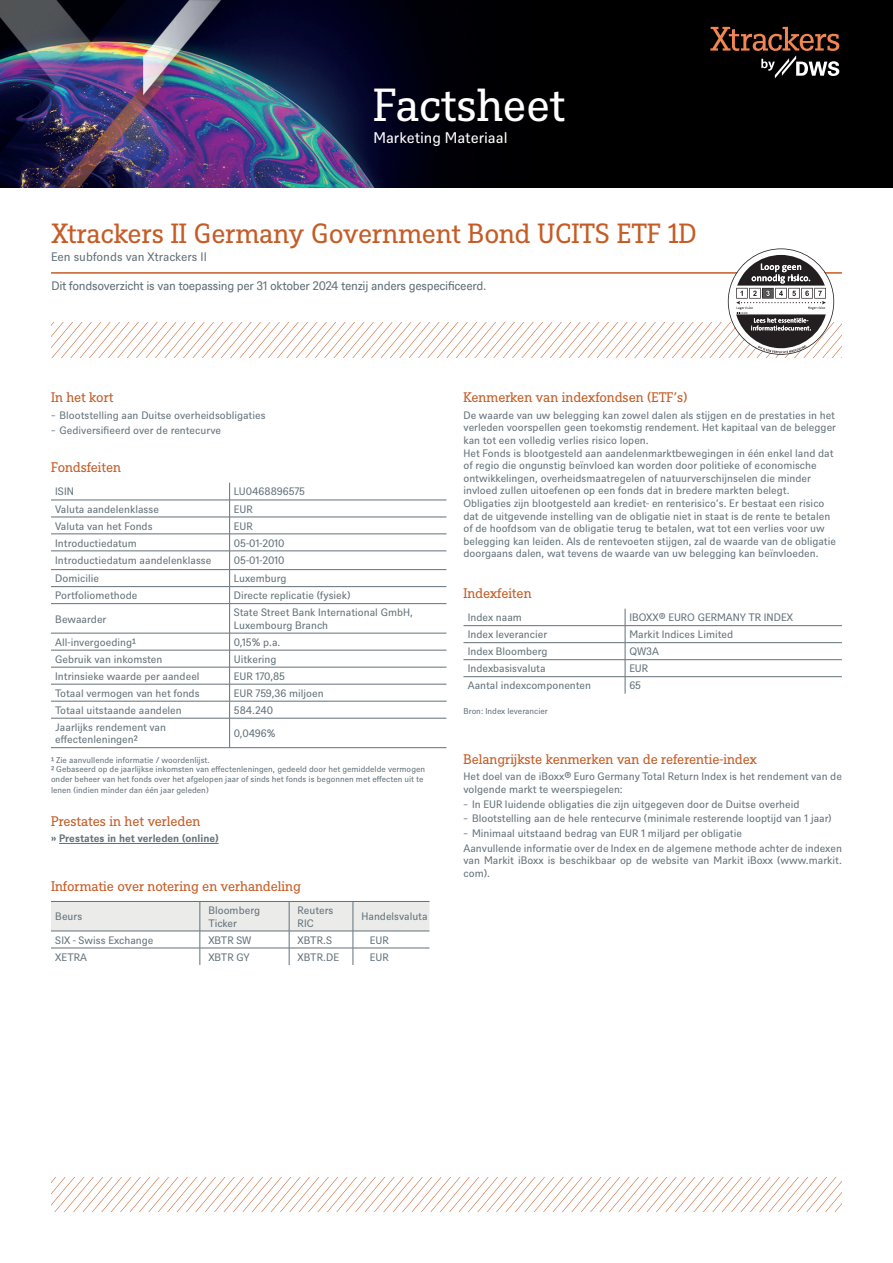
<style>
.page{position:relative;width:893px;height:1263px;background:#fff}
.page>*{position:absolute;margin:0;border:0;box-sizing:border-box;transform-origin:0 0}
.t1{font:45px "DWS Slab";letter-spacing:-.01em;color:#fff}
.t2{font:27px "DWS Slab";color:#c55c26}
.t3{font:15px "DWS Sans";color:#fff}
.t4{font:13.5px "DWS Slab";letter-spacing:-.01em;color:#c55c26}
.t5{font:12px "DWS Sans TT";letter-spacing:-.025em;color:#627179}
.t6{font:12px "DWS Sans";color:#627179}
.t7{font:10.5px/12.6px "DWS Sans";color:#627179}
.t8{font:700 10.5px "DWS Sans";color:#627179}
.t9{font:8.25px/9.9px "DWS Sans";color:#627179}
</style>
<div class="page">
<img style="left:0;top:0;width:893px;height:188px">
<hr style="left:59px;top:843px;width:160px;height:1px;background:#627179">
<hr style="left:51px;top:500px;width:179px;height:1px;background:#627179">
<hr style="left:230px;top:500px;width:216px;height:1px;background:#627179">
<hr style="left:51px;top:517px;width:179px;height:1px;background:#627179">
<hr style="left:230px;top:517px;width:216px;height:1px;background:#627179">
<hr style="left:51px;top:534px;width:179px;height:1px;background:#627179">
<hr style="left:230px;top:534px;width:216px;height:1px;background:#627179">
<hr style="left:51px;top:551px;width:179px;height:1px;background:#627179">
<hr style="left:230px;top:551px;width:216px;height:1px;background:#627179">
<hr style="left:51px;top:569px;width:179px;height:1px;background:#627179">
<hr style="left:230px;top:569px;width:216px;height:1px;background:#627179">
<hr style="left:51px;top:586px;width:179px;height:1px;background:#627179">
<hr style="left:230px;top:586px;width:216px;height:1px;background:#627179">
<hr style="left:51px;top:603px;width:179px;height:1px;background:#627179">
<hr style="left:230px;top:603px;width:216px;height:1px;background:#627179">
<hr style="left:51px;top:633px;width:179px;height:1px;background:#627179">
<hr style="left:230px;top:633px;width:216px;height:1px;background:#627179">
<hr style="left:51px;top:650px;width:179px;height:1px;background:#627179">
<hr style="left:230px;top:650px;width:216px;height:1px;background:#627179">
<hr style="left:51px;top:667px;width:179px;height:1px;background:#627179">
<hr style="left:51px;top:684px;width:179px;height:1px;background:#627179">
<hr style="left:51px;top:701px;width:179px;height:1px;background:#627179">
<hr style="left:51px;top:747px;width:179px;height:1px;background:#627179">
<hr style="left:230px;top:747px;width:216px;height:1px;background:#627179">
<hr style="left:230px;top:667px;width:216px;height:1px;background:#627179">
<hr style="left:230px;top:684px;width:216px;height:1px;background:#627179">
<hr style="left:230px;top:701px;width:216px;height:1px;background:#627179">
<hr style="left:230px;top:718px;width:216px;height:1px;background:#627179">
<svg style="left:229px;top:483px;width:1px;height:264px"></svg>
<hr style="left:51px;top:718px;width:179px;height:1px;background:#627179">
<svg style="left:51px;top:901px;width:378px;height:64px"></svg>
<hr style="left:463px;top:625px;width:162px;height:1px;background:#627179">
<hr style="left:625px;top:625px;width:217px;height:1px;background:#627179">
<hr style="left:463px;top:642px;width:162px;height:1px;background:#627179">
<hr style="left:625px;top:642px;width:217px;height:1px;background:#627179">
<hr style="left:463px;top:659px;width:162px;height:1px;background:#627179">
<hr style="left:625px;top:659px;width:217px;height:1px;background:#627179">
<hr style="left:463px;top:676px;width:162px;height:1px;background:#627179">
<hr style="left:625px;top:676px;width:217px;height:1px;background:#627179">
<svg style="left:625px;top:609px;width:1px;height:85px"></svg>
<hr style="left:51px;top:272px;width:791px;height:2px;background:#c55c26">
<svg style="left:51px;top:1177px;width:791px;height:35px"></svg>
<svg style="left:710px;top:27px;width:129px;height:51px;background:#3a2921"></svg>
<svg style="left:52px;top:248px;width:790px;height:109px"></svg>
<h1 class="t1" style="left:373px;top:74px;width:193px">Factsheet</h1>
<h3 class="t3" style="left:373px;top:127px;width:136px">Marketing Materiaal</h3>
<h2 class="t2" style="left:51px;top:215px;width:647px">Xtrackers II Germany Government Bond UCITS ETF 1D</h2>
<p class="t6" style="left:51px;top:249px;width:157px">Een subfonds van Xtrackers II</p>
<p class="t5" style="left:51px;top:278px;width:436px">Dit fondsoverzicht is van toepassing per 31 oktober 2024 tenzij anders gespecificeerd.</p>
<p class="t4" style="left:51px;top:388px;width:64px">In het kort</p>
<p class="t7" style="left:51px;top:407px;width:216px;line-height:14.7px">̵ Blootstelling aan Duitse overheidsobligaties ̵ Gediversifieerd over de rentecurve</p>
<p class="t4" style="left:51px;top:458px;width:72px">Fondsfeiten</p>
<p class="t7" style="left:55px;top:485px;width:20px">ISIN</p>
<p class="t7" style="left:234px;top:485px;width:73px">LU0468896575</p>
<p class="t7" style="left:55px;top:502px;width:105px">Valuta aandelenklasse</p>
<p class="t7" style="left:234px;top:502px;width:20px">EUR</p>
<p class="t7" style="left:55px;top:519px;width:99px">Valuta van het Fonds</p>
<p class="t7" style="left:234px;top:519px;width:20px">EUR</p>
<p class="t7" style="left:55px;top:536px;width:83px">Introductiedatum</p>
<p class="t7" style="left:234px;top:536px;width:52px">05-01-2010</p>
<p class="t7" style="left:55px;top:554px;width:158px">Introductiedatum aandelenklasse</p>
<p class="t7" style="left:234px;top:554px;width:52px">05-01-2010</p>
<p class="t7" style="left:55px;top:572px;width:45px">Domicilie</p>
<p class="t7" style="left:234px;top:572px;width:54px">Luxemburg</p>
<p class="t7" style="left:55px;top:589px;width:84px">Portfoliomethode</p>
<p class="t7" style="left:234px;top:589px;width:118px">Directe replicatie (fysiek)</p>
<p class="t7" style="left:55px;top:612px;width:53px">Bewaarder</p>
<p class="t7" style="left:234px;top:605px;width:181px">State Street Bank International GmbH,<br>Luxembourg Branch</p>
<p class="t7" style="left:55px;top:635px;width:82px">All-invergoeding¹</p>
<p class="t7" style="left:234px;top:635px;width:48px">0,15% p.a.</p>
<p class="t7" style="left:55px;top:652px;width:109px">Gebruik van inkomsten</p>
<p class="t7" style="left:234px;top:652px;width:44px">Uitkering</p>
<p class="t7" style="left:55px;top:669px;width:146px">Intrinsieke waarde per aandeel</p>
<p class="t7" style="left:234px;top:669px;width:53px">EUR 170,85</p>
<p class="t7" style="left:55px;top:686px;width:146px">Totaal vermogen van het fonds</p>
<p class="t7" style="left:234px;top:686px;width:91px">EUR 759,36 miljoen</p>
<p class="t7" style="left:55px;top:703px;width:128px">Totaal uitstaande aandelen</p>
<p class="t7" style="left:234px;top:703px;width:41px">584.240</p>
<p class="t7" style="left:55px;top:720px;width:112px">Jaarlijks rendement van effectenleningen²</p>
<p class="t7" style="left:234px;top:726px;width:43px">0,0496%</p>
<p class="t9" style="left:51px;top:754px;width:376px">¹ Zie aanvullende informatie / woordenlijst.<br>² Gebaseerd op de jaarlijkse inkomsten van effectenleningen, gedeeld door het gemiddelde vermogen onder beheer van het fonds over het afgelopen jaar of sinds het fonds is begonnen met effecten uit te</p>
<p class="t9" style="left:51px;top:785px;width:159px">lenen (indien minder dan één jaar geleden)</p>
<p class="t4" style="left:51px;top:811px;width:151px">Prestates in het verleden</p>
<p class="t8" style="left:51px;top:831px;width:169px">» Prestates in het verleden (online)</p>
<p class="t4" style="left:51px;top:877px;width:251px">Informatie over notering en verhandeling</p>
<p class="t7" style="left:55px;top:910px;width:28px">Beurs</p>
<p class="t7" style="left:208px;top:903px;width:53px">Bloomberg<br>Ticker</p>
<p class="t7" style="left:298px;top:903px;width:37px">Reuters<br>RIC</p>
<p class="t7" style="left:361px;top:910px;width:68px">Handelsvaluta</p>
<p class="t7" style="left:55px;top:933px;width:100px">SIX - Swiss Exchange</p>
<p class="t7" style="left:208px;top:933px;width:45px">XBTR SW</p>
<p class="t7" style="left:298px;top:933px;width:36px">XBTR.S</p>
<p class="t7" style="left:370px;top:933px;width:20px">EUR</p>
<p class="t7" style="left:55px;top:950px;width:33px">XETRA</p>
<p class="t7" style="left:208px;top:950px;width:43px">XBTR GY</p>
<p class="t7" style="left:298px;top:950px;width:43px">XBTR.DE</p>
<p class="t7" style="left:370px;top:950px;width:20px">EUR</p>
<p class="t4" style="left:463px;top:388px;width:225px">Kenmerken van indexfondsen (ETF’s)</p>
<p class="t7" style="left:463px;top:408px;width:374px">De waarde van uw belegging kan zowel dalen als stijgen en de prestaties in het verleden voorspellen geen toekomstig rendement. Het kapitaal van de belegger kan tot een volledig verlies risico lopen.<br>Het Fonds is blootgesteld aan aandelenmarktbewegingen in één enkel land dat of regio die ongunstig beïnvloed kan worden door politieke of economische ontwikkelingen, overheidsmaatregelen of natuurverschijnselen die minder invloed zullen uitoefenen op een fonds dat in bredere markten belegt.<br>Obligaties zijn blootgesteld aan krediet- en renterisico’s. Er bestaat een risico dat de uitgevende instelling van de obligatie niet in staat is de rente te betalen of de hoofdsom van de obligatie terug te betalen, wat tot een verlies voor uw belegging kan leiden. Als de rentevoeten stijgen, zal de waarde van de obligatie doorgaans dalen, wat tevens de waarde van uw belegging kan beïnvloeden.</p>
<p class="t4" style="left:463px;top:584px;width:70px">Indexfeiten</p>
<p class="t7" style="left:468px;top:611px;width:56px">Index naam</p>
<p class="t7" style="left:629px;top:611px;width:165px">IBOXX® EURO GERMANY TR INDEX</p>
<p class="t7" style="left:468px;top:628px;width:81px">Index leverancier</p>
<p class="t7" style="left:629px;top:628px;width:105px">Markit Indices Limited</p>
<p class="t7" style="left:468px;top:645px;width:81px">Index Bloomberg</p>
<p class="t7" style="left:629px;top:645px;width:31px">QW3A</p>
<p class="t7" style="left:468px;top:662px;width:79px">Indexbasisvaluta</p>
<p class="t7" style="left:629px;top:662px;width:20px">EUR</p>
<p class="t7" style="left:468px;top:679px;width:125px">Aantal indexcomponenten</p>
<p class="t7" style="left:629px;top:679px;width:13px">65</p>
<p class="t9" style="left:463px;top:706px;width:86px">Bron: Index leverancier</p>
<p class="t4" style="left:463px;top:749px;width:295px">Belangrijkste kenmerken van de referentie-index</p>
<p class="t7" style="left:463px;top:770px;width:380px">Het doel van de iBoxx® Euro Germany Total Return Index is het rendement van de volgende markt te weerspiegelen:</p>
<p class="t7" style="left:463px;top:796px;width:380px;line-height:14.7px">̵ In EUR luidende obligaties die zijn uitgegeven door de Duitse overheid<br>̵ Blootstelling aan de hele rentecurve (minimale resterende looptijd van 1 jaar)<br>̵ Minimaal uitstaand bedrag van EUR 1 miljard per obligatie<br>Aanvullende informatie over de Index en de algemene methode achter de indexen</p>
<p class="t7" style="left:463px;top:854px;width:380px">van Markit iBoxx is beschikbaar op de website van Markit iBoxx (www.markit. com).</p>
</div>
